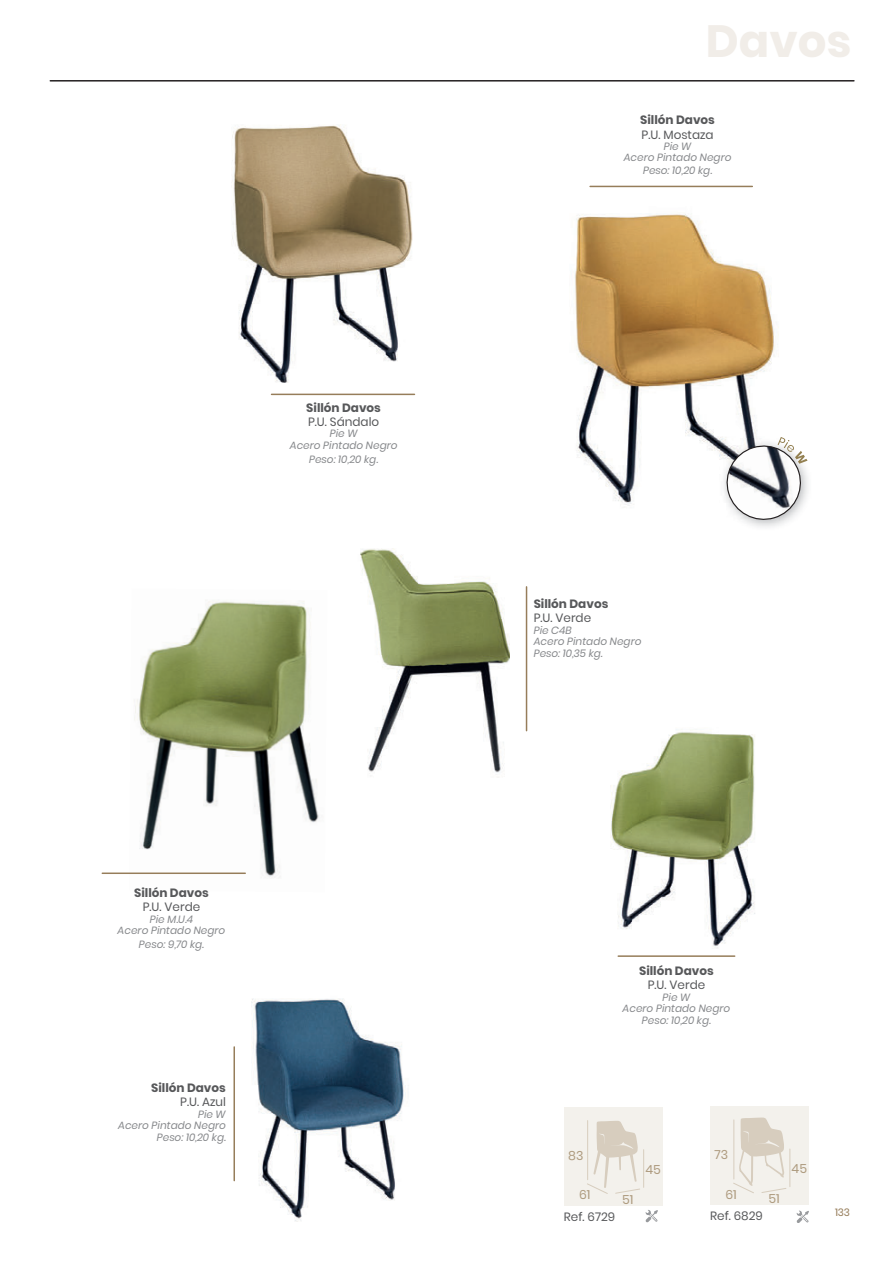
<style>
.page{position:relative;width:893px;height:1263px;background:#fff}
.page>*{position:absolute;margin:0;border:0;box-sizing:border-box;transform-origin:0 0}
.t1{font:700 45px "Poppins";color:#f1ede8}
.t2{font:12.6px "Poppins";color:#ae9b7f}
.t3{font:12px "Poppins";color:#57585a}
.t4{font:700 12px "Poppins";color:#57585a}
.t5{font:italic 10.5px/11.2px "Poppins";color:#87898c;text-align:center}
.t6{font:10.5px "Poppins";color:#967d5a}
</style>
<div class="page">
<hr style="left:50px;top:80px;width:804px;height:2px;background:#231f20">
<svg style="left:645px;top:1210px;width:13px;height:12px"></svg>
<div style="left:564px;top:1107px;width:99px;height:98px;background:#f3f1ec"></div>
<hr style="left:587px;top:1120px;width:1px;height:60px;background:#d7cdbe">
<hr style="left:643px;top:1150px;width:1px;height:37px;background:#d7cdbe">
<svg style="left:587px;top:1121px;width:53px;height:73px"></svg>
<img style="left:575px;top:214px;width:204px;height:292px">
<img style="left:251px;top:999px;width:155px;height:222px">
<div style="left:710px;top:1106px;width:99px;height:99px;background:#f3f1ec"></div>
<hr style="left:789px;top:1149px;width:1px;height:38px;background:#d7cdbe">
<svg style="left:733px;top:1117px;width:54px;height:76px"></svg>
<svg style="left:796px;top:1210px;width:13px;height:13px"></svg>
<hr style="left:618px;top:955px;width:117px;height:2px;background:#967d5a">
<hr style="left:233px;top:1047px;width:2px;height:133px;background:#967d5a">
<img style="left:611px;top:732px;width:144px;height:216px">
<img style="left:720px;top:439px;width:3px;height:67px">
<hr style="left:590px;top:186px;width:162px;height:1px;background:#967d5a">
<img style="left:232px;top:124px;width:181px;height:259px">
<hr style="left:272px;top:394px;width:142px;height:1px;background:#967d5a">
<img style="left:360px;top:549px;width:150px;height:224px">
<hr style="left:526px;top:587px;width:1px;height:144px;background:#967d5a">
<img style="left:134px;top:601px;width:185px;height:277px">
<hr style="left:102px;top:872px;width:143px;height:2px;background:#967d5a">
<svg style="left:723px;top:437px;width:84px;height:87px"></svg>
<p class="t4" style="left:306px;top:401px;width:76px">Sillón Davos</p>
<p class="t3" style="left:308px;top:415px;width:73px">P.U. Sándalo</p>
<p class="t5" style="left:290px;top:428px;width:109px">Pie W<br>Acero Pintado Negro</p>
<p class="t5" style="left:309px;top:454px;width:71px">Peso: 10,20 kg.</p>
<p class="t4" style="left:134px;top:886px;width:76px">Sillón Davos</p>
<p class="t3" style="left:143px;top:900px;width:59px">P.U. Verde</p>
<p class="t5" style="left:118px;top:913px;width:109px">Pie M.U.4<br>Acero Pintado Negro</p>
<p class="t5" style="left:139px;top:939px;width:67px">Peso: 9,70 kg.</p>
<p class="t4" style="left:151px;top:1081px;width:76px">Sillón Davos</p>
<p class="t3" style="left:180px;top:1095px;width:47px">P.U. Azul</p>
<p class="t5" style="left:118px;top:1108px;width:109px;text-align:right">Pie W<br>Acero Pintado Negro</p>
<p class="t5" style="left:157px;top:1132px;width:71px">Peso: 10,20 kg.</p>
<h1 class="t1" style="left:706px;top:15px;width:147px">Davos</h1>
<p class="t4" style="left:640px;top:113px;width:76px">Sillón Davos</p>
<p class="t3" style="left:642px;top:127px;width:73px">P.U. Mostaza</p>
<p class="t5" style="left:624px;top:141px;width:109px">Pie W<br>Acero Pintado Negro</p>
<p class="t5" style="left:643px;top:164px;width:71px">Peso: 10,20 kg.</p>
<p class="t4" style="left:534px;top:597px;width:76px">Sillón Davos</p>
<p class="t3" style="left:534px;top:611px;width:59px">P.U. Verde</p>
<p class="t5" style="left:534px;top:624px;width:109px;text-align:left">Pie C4B<br>Acero Pintado Negro</p>
<p class="t5" style="left:534px;top:648px;width:71px">Peso: 10,35 kg.</p>
<p class="t4" style="left:639px;top:964px;width:76px">Sillón Davos</p>
<p class="t3" style="left:648px;top:978px;width:59px">P.U. Verde</p>
<p class="t5" style="left:623px;top:991px;width:109px">Pie W<br>Acero Pintado Negro</p>
<p class="t5" style="left:642px;top:1015px;width:71px">Peso: 10,20 kg.</p>
<p class="t2" style="left:568px;top:1148px;width:17px">83</p>
<p class="t2" style="left:714px;top:1147px;width:15px">73</p>
<p class="t2" style="left:645px;top:1162px;width:17px">45</p>
<p class="t2" style="left:791px;top:1161px;width:17px">45</p>
<p class="t2" style="left:579px;top:1187px;width:13px">61</p>
<p class="t2" style="left:622px;top:1192px;width:13px">51</p>
<p class="t2" style="left:725px;top:1187px;width:13px">61</p>
<p class="t2" style="left:768px;top:1191px;width:13px">51</p>
<p class="t3" style="left:564px;top:1210px;width:53px">Ref. 6729</p>
<p class="t3" style="left:710px;top:1209px;width:54px">Ref. 6829</p>
<p class="t6" style="left:835px;top:1206px;width:16px">133</p>
</div>
